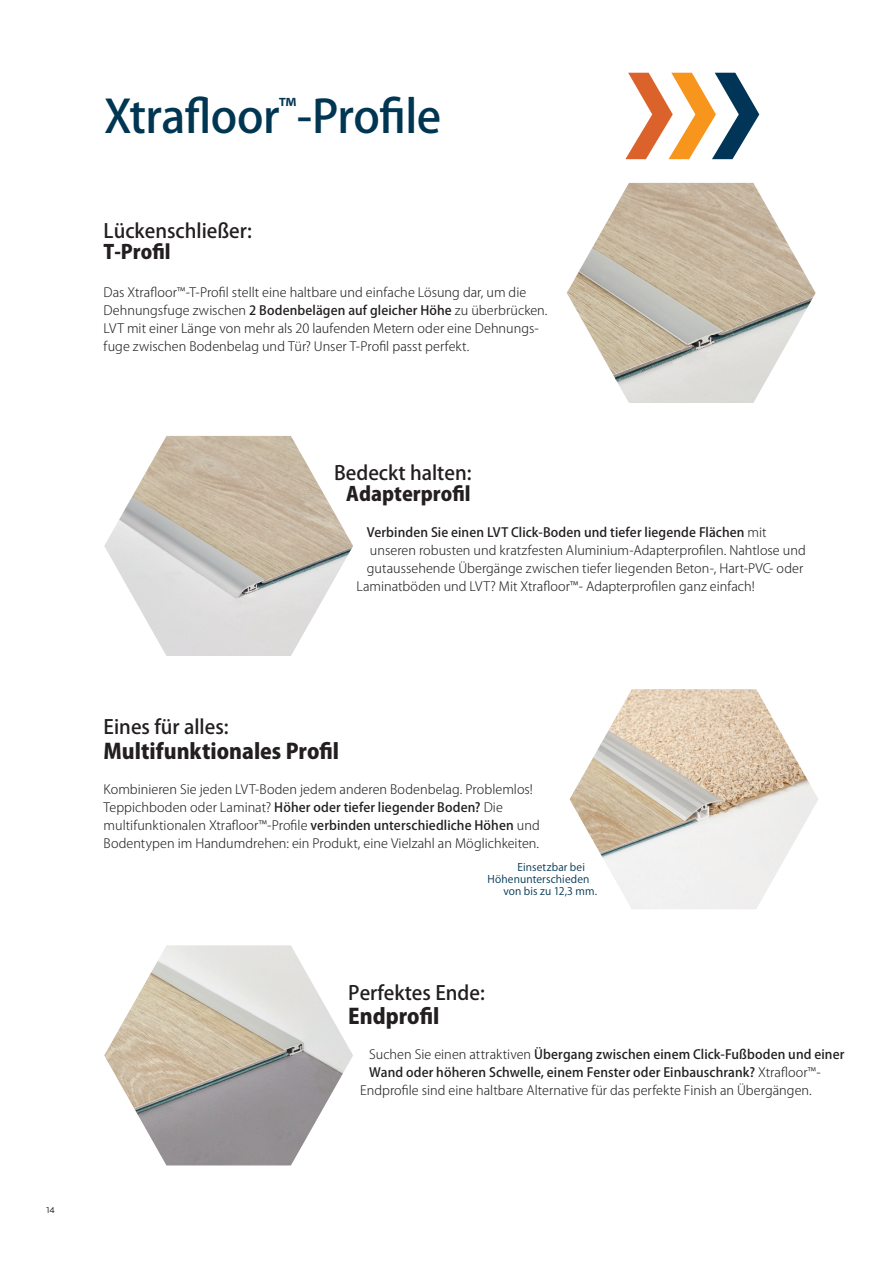
<style>
.page{position:relative;width:890px;height:1262px;background:#fff}
.page>*{position:absolute;margin:0;border:0;box-sizing:border-box;transform-origin:0 0}
.t1{font:500 45px "Koz Go Pro";letter-spacing:-.015em;color:#013652}
.t2{font:800 21px "Koz Go Pro";color:#231f20}
.t3{font:500 19.5px "Koz Go Pro";color:#231f20}
.t4{font:800 19.5px "Koz Go Pro";color:#231f20}
.t5{font:300 12.75px/18px "Koz Go Pro";color:#231f20}
.t6{font:500 12.75px "Koz Go Pro";letter-spacing:.01em;color:#231f20}
.t7{font:10.5px "Koz Go Pro";letter-spacing:.015em;color:#013652}
.t8{font:9.75px "Texta Alt";color:#231f20}
.s1{font-weight:500}
.s2{font-weight:300}
</style>
<div class="page">
<img style="left:104px;top:945px;width:249px;height:220px">
<img style="left:569px;top:689px;width:249px;height:220px">
<img style="left:104px;top:436px;width:249px;height:220px">
<img style="left:567px;top:183px;width:248px;height:220px">
<svg style="left:625px;top:73px;width:134px;height:86px"></svg>
<h1 class="t1" style="left:104px;top:88px;width:338px">Xtrafloor<sup>™</sup>-Profile</h1>
<h3 class="t3" style="left:104px;top:218px;width:150px">Lückenschließer:</h3>
<h3 class="t4" style="left:104px;top:239px;width:68px">T-Profil</h3>
<p class="t5" style="left:104px;top:283px;width:445px">Das Xtrafloor™-T-Profil stellt eine haltbare und einfache Lösung dar, um die Dehnungsfuge zwischen <span class="s1">2 Bodenbelägen auf gleicher Höhe</span> zu überbrücken.<br>LVT mit einer Länge von mehr als 20 laufenden Metern oder eine Dehnungs&shy;fuge zwischen Bodenbelag und Tür? Unser T-Profil passt perfekt.</p>
<h3 class="t3" style="left:334px;top:460px;width:139px">Bedeckt halten:</h3>
<h3 class="t4" style="left:346px;top:481px;width:126px">Adapterprofil</h3>
<p class="t6" style="left:367px;top:524px;width:401px">Verbinden Sie einen LVT Click-Boden und tiefer liegende Flächen <span class="s2">mit</span></p>
<p class="t5" style="left:370px;top:541px;width:437px">unseren robusten und kratzfesten Aluminium-Adapterprofilen. Nahtlose und</p>
<p class="t5" style="left:367px;top:559px;width:438px">gutaussehende Übergänge zwischen tiefer liegenden Beton-, Hart-PVC- oder</p>
<p class="t5" style="left:356px;top:577px;width:400px">Laminatböden und LVT? Mit Xtrafloor™- Adapterprofilen ganz einfach!</p>
<p class="t8" style="left:46px;top:1205px;width:10px">14</p>
<h3 class="t3" style="left:104px;top:715px;width:126px">Eines für alles:</h3>
<h2 class="t2" style="left:104px;top:737px;width:237px">Multifunktionales Profil</h2>
<p class="t5" style="left:104px;top:780px;width:437px">Kombinieren Sie jeden LVT-Boden jedem anderen Bodenbelag. Problemlos!<br>Teppichboden oder Laminat? <span class="s1">Höher oder tiefer liegender Boden?</span> Die multifunktionalen Xtrafloor™-Profile <span class="s1">verbinden unterschiedliche Höhen</span> und Bodentypen im Handumdrehen: ein Produkt, eine Vielzahl an Möglichkeiten.</p>
<p class="t7" style="left:517px;top:860px;width:69px">Einsetzbar bei</p>
<p class="t7" style="left:487px;top:872px;width:103px">Höhenunterschieden</p>
<p class="t7" style="left:503px;top:884px;width:95px">von bis zu 12,3 mm.</p>
<h3 class="t3" style="left:348px;top:980px;width:138px">Perfektes Ende:</h3>
<h2 class="t2" style="left:348px;top:1002px;width:93px">Endprofil</h2>
<p class="t6" style="left:369px;top:1046px;width:476px"><span class="s2">Suchen Sie einen attraktiven</span> Übergang zwischen einem Click-Fußboden und einer</p>
<p class="t6" style="left:369px;top:1064px;width:453px">Wand oder höheren Schwelle, einem Fenster oder Einbauschrank? <span class="s2">Xtrafloor™-</span></p>
<p class="t5" style="left:360px;top:1081px;width:453px">Endprofile sind eine haltbare Alternative für das perfekte Finish an Übergängen.</p>
</div>
